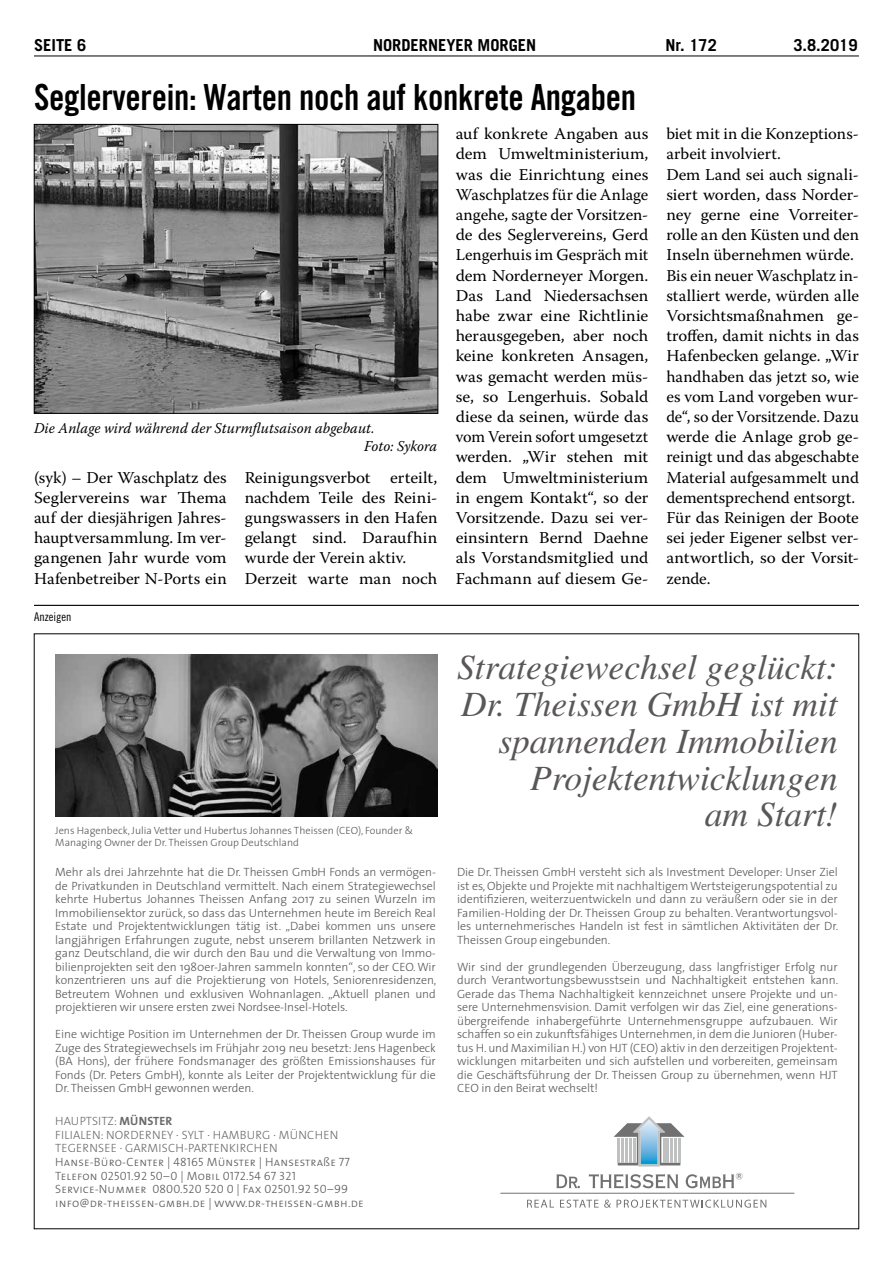
<style>
.page{position:relative;width:893px;height:1263px;background:#fff}
.page>*{position:absolute;margin:0;border:0;box-sizing:border-box;transform-origin:0 0}
.t1{font:36px "Trade Gothic LT Bold Cond Twenty";letter-spacing:-.01em;color:#000;scale:.96 1}
.t2{font:italic 35.4px/36.8px "Times";color:#5a5757;text-align:right}
.t3{font:16.5px/20.2px "Warnock Pro";letter-spacing:-.005em;color:#000;text-align:justify}
.t4{font:16.5px/20.2px "Warnock Pro";letter-spacing:-.005em;color:#000;scale:1.04 1}
.t5{font:700 16.5px "Trade Gothic LT";color:#000}
.t6{font:italic 15px/18px "Warnock Pro";color:#000}
.t7{font:300 12px/13.5px "The Sans";letter-spacing:-.005em;color:#5a5757;text-align:justify}
.t8{font:12px/13.6px "The Sans Light Caps";letter-spacing:.015em;color:#5a5757}
.t9{font:12px "Trade Gothic LT Cond Eighteen";color:#000}
.t10{font:300 10.5px/12.6px "The Sans";color:#5a5757}
.s1{color:#696969}
.s2{font-family:"The Sans Bold Caps";color:#696969}
.s3{font-family:"The Sans";font-weight:300}
</style>
<div class="page">
<hr style="left:34px;top:56px;width:825px;height:1px;background:#000">
<hr style="left:34px;top:605px;width:825px;height:1px;background:#000">
<img style="left:36px;top:126px;width:400px;height:286px">
<div style="left:34px;top:124px;width:404px;height:290px;border:1px solid #000"></div>
<hr style="left:501px;top:1193px;width:293px;height:1px;background:#727171">
<svg style="left:614px;top:1116px;width:70px;height:51px"></svg>
<svg style="left:556px;top:1174px;width:24px;height:14px"></svg>
<svg style="left:589px;top:1174px;width:89px;height:14px"></svg>
<svg style="left:686px;top:1173px;width:56px;height:15px"></svg>
<svg style="left:527px;top:1200px;width:27px;height:7px"></svg>
<svg style="left:560px;top:1199px;width:51px;height:9px"></svg>
<svg style="left:617px;top:1199px;width:149px;height:9px"></svg>
<img style="left:55px;top:655px;width:383px;height:161px">
<h3 class="t5" style="left:34px;top:35px;width:54px">SEITE 6</h3>
<h3 class="t5" style="left:373px;top:35px;width:165px">NORDERNEYER MORGEN</h3>
<h3 class="t5" style="left:666px;top:35px;width:53px">Nr. 172</h3>
<h3 class="t5" style="left:793px;top:35px;width:66px">3.8.2019</h3>
<h1 class="t1" style="left:34px;top:76px;width:629px">Seglerverein: Warten noch auf konkrete Angaben</h1>
<p class="t6" style="left:364px;top:419px;width:75px;text-indent:-330px">Die Anlage wird während der Sturmflutsaison abgebaut.<br>Foto: Sykora</p>
<h3 class="t3" style="left:34px;top:467px;width:194px">(syk) – Der Waschplatz des Seglervereins war Thema auf der diesjährigen Jahres&shy;hauptversammlung. Im ver&shy;gangenen Jahr wurde vom Hafenbetreiber N-Ports ein</h3>
<h3 class="t4" style="left:245px;top:467px;width:187px">Reinigungsverbot erteilt, nachdem Teile des Reini&shy;gungswassers in den Hafen gelangt sind. Daraufhin wurde der Verein aktiv.<br>Derzeit warte man noch</h3>
<p class="t9" style="left:34px;top:610px;width:39px">Anzeigen</p>
<p class="t10" style="left:55px;top:823px;width:359px">Jens Hagenbeck, Julia Vetter und Hubertus Johannes Theissen (CEO), Founder &amp;<br>Managing Owner der Dr. Theissen Group Deutschland</p>
<p class="t7" style="left:55px;top:865px;width:383px">Mehr als drei Jahrzehnte hat die Dr. Theissen GmbH Fonds an vermögen&shy;de Privatkunden in Deutschland vermittelt. Nach einem Strategiewechsel kehrte Hubertus Johannes Theissen Anfang 2017 zu seinen Wurzeln im Immobiliensektor zurück, so dass das Unternehmen heute im Bereich Real Estate und Projektentwicklungen tätig ist. „Dabei kommen uns unsere langjährigen Erfahrungen zugute, nebst unserem brillanten Netzwerk in ganz Deutschland, die wir durch den Bau und die Verwaltung von Immo&shy;bilienprojekten seit den 1980er-Jahren sammeln konnten“, so der CEO. Wir konzentrieren uns auf die Projektierung von Hotels, Seniorenresidenzen, Betreutem Wohnen und exklusiven Wohnanlagen. „Aktuell planen und projektieren wir unsere ersten zwei Nordsee-Insel-Hotels.</p>
<p class="t7" style="left:55px;top:1027px;width:382px">Eine wichtige Position im Unternehmen der Dr. Theissen Group wurde im Zuge des Strategiewechsels im Frühjahr 2019 neu besetzt: Jens Hagenbeck (BA Hons), der frühere Fondsmanager des größten Emissionshauses für Fonds (Dr. Peters GmbH), konnte als Leiter der Projektentwicklung für die Dr. Theissen GmbH gewonnen werden.</p>
<p class="t8" style="left:55px;top:1114px;width:310px"><span class="s1">HAUPTSITZ:</span> <span class="s2">MÜNSTER<br></span><span class="s1">FILIALEN: NORDERNEY · SYLT · HAMBURG · MÜNCHEN TEGERNSEE · GARMISCH-PARTENKIRCHEN </span>Hanse-Büro-Center | 48165 Münster | Hansestra<span class="s3">ß</span>e 77<br>Telefon 02501.92 50–0 | Mobil 0172.54 67 321<br>Service-Nummer 0800.520 520 0 | Fax 02501.92 50–99 info@dr-theissen-gmbh.de | www.dr-theissen-gmbh.de</p>
<p class="t4" style="left:456px;top:123px;width:187px;text-align:justify">auf konkrete Angaben aus dem Umweltministerium, was die Einrichtung eines Waschplatzes für die Anlage angehe, sagte der Vorsitzen&shy;de des Seglervereins, Gerd Lengerhuis im Gespräch mit dem Norderneyer Morgen.<br>Das Land Niedersachsen habe zwar eine Richtlinie herausgegeben, aber noch keine konkreten Ansagen, was gemacht werden müs&shy;se, so Lengerhuis. Sobald diese da seinen, würde das vom Verein sofort umgesetzt werden. „Wir stehen mit dem Umweltministerium in engem Kontakt“, so der Vorsitzende. Dazu sei ver&shy;einsintern Bernd Daehne als Vorstandsmitglied und Fachmann auf diesem Ge-</p>
<p class="t3" style="left:666px;top:123px;width:194px;text-align:left">biet mit in die Konzeptions&shy;arbeit involviert.<br>Dem Land sei auch signali&shy;siert worden, dass Norder&shy;ney gerne eine Vorreiter&shy;rolle an den Küsten und den<br>Inseln übernehmen würde.<br>Bis ein neuer Waschplatz in&shy;stalliert werde, würden alle<br>Vorsichtsmaßnahmen ge&shy;troffen, damit nichts in das<br>Hafenbecken gelange. „Wir handhaben das jetzt so, wie es vom Land vorgeben wur&shy;de“, so der Vorsitzende. Dazu werde die Anlage grob ge&shy;reinigt und das abgeschabte<br>Material aufgesammelt und dementsprechend entsorgt.<br>Für das Reinigen der Boote sei jeder Eigener selbst ver&shy;antwortlich, so der Vorsit&shy;zende.</p>
<h2 class="t2" style="left:457px;top:649px;width:382px">Strategiewechsel geglückt:<br>Dr. Theissen GmbH ist mit spannenden Immobilien<br>Projektentwicklungen<br>am Start!</h2>
<p class="t7" style="left:457px;top:865px;width:383px">Die Dr. Theissen GmbH versteht sich als Investment Developer: Unser Ziel ist es, Objekte und Projekte mit nachhaltigem Wertsteigerungspotential zu identifizieren, weiterzuentwickeln und dann zu veräußern oder sie in der Familien-Holding der Dr. Theissen Group zu behalten. Verantwortungsvol&shy;les unternehmerisches Handeln ist fest in sämtlichen Aktivitäten der Dr.<br>Theissen Group eingebunden.</p>
<p class="t7" style="left:457px;top:960px;width:383px">Wir sind der grundlegenden Überzeugung, dass langfristiger Erfolg nur durch Verantwortungsbewusstsein und Nachhaltigkeit entstehen kann.<br>Gerade das Thema Nachhaltigkeit kennzeichnet unsere Projekte und un&shy;sere Unternehmensvision. Damit verfolgen wir das Ziel, eine generations&shy;übergreifende inhabergeführte Unternehmensgruppe aufzubauen. Wir schaffen so ein zukunftsfähiges Unternehmen, in dem die Junioren (Huber&shy;tus H. und Maximilian H.) von HJT (CEO) aktiv in den derzeitigen Projektent&shy;wicklungen mitarbeiten und sich aufstellen und vorbereiten, gemeinsam die Geschäftsführung der Dr. Theissen Group zu übernehmen, wenn HJT CEO in den Beirat wechselt!</p>
</div>
